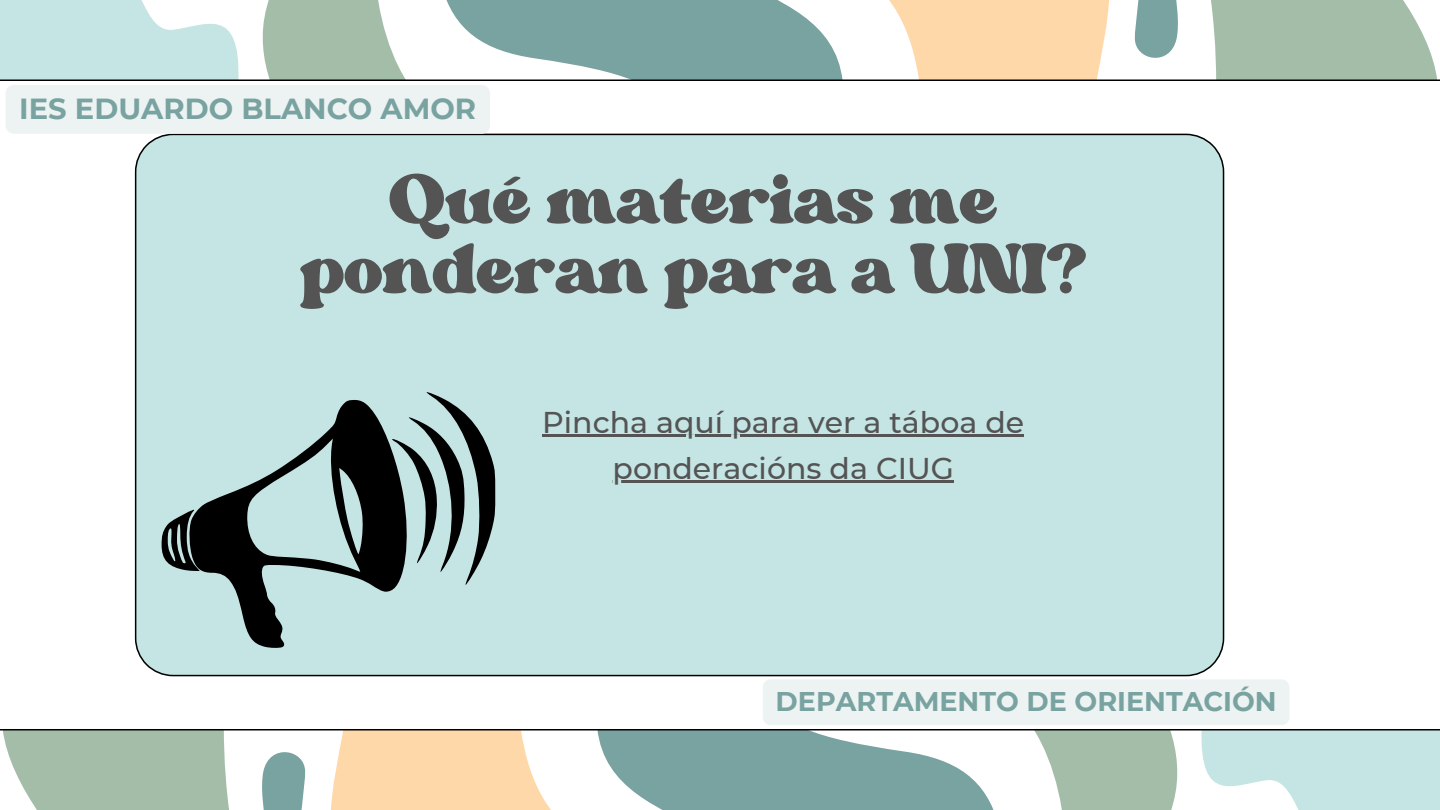
<style>
.page{position:relative;width:1440px;height:810px;background:#fff}
.page>*{position:absolute;margin:0;border:0;box-sizing:border-box;transform-origin:0 0}
.t1{font:100px "Margin";color:#545454}
.t2{font:500 30px "Montserrat";color:#545454}
.t3{font:700 29px "Montserrat";color:#79a3a0}
.t4{font:700 27px "Montserrat";color:#79a3a0}
</style>
<div class="page">
<svg style="left:1402px;top:0;width:38px;height:80px;fill:#a4bda8"></svg>
<svg style="left:1183px;top:0;width:219px;height:80px;background:#afc5b3"></svg>
<svg style="left:0;top:0;width:1183px;height:80px"></svg>
<hr style="left:0;top:80px;width:1440px;height:1px;background:#000">
<svg style="left:0;top:730px;width:38px;height:80px;fill:#a4bda8"></svg>
<svg style="left:38px;top:730px;width:219px;height:80px;background:#afc5b3"></svg>
<svg style="left:257px;top:730px;width:1183px;height:80px"></svg>
<hr style="left:0;top:729px;width:1440px;height:1px;background:#000">
<div style="left:135px;top:134px;width:1089px;height:542px;background:#c5e5e4"></div>
<svg style="left:162px;top:392px;width:333px;height:256px;background:#8ba2a1"></svg>
<hr style="left:542px;top:435px;width:482px;height:2px;background:#545454">
<hr style="left:613px;top:480px;width:341px;height:3px;background:#545454">
<div style="left:6px;top:85px;width:484px;height:49px;background:#edf3f3;border-radius:8px"></div>
<div style="left:763px;top:679px;width:526px;height:46px;background:#edf3f3"></div>
<p class="t3" style="left:19px;top:91px;width:458px">IES EDUARDO BLANCO AMOR</p>
<p class="t1" style="left:390px;top:152px;width:610px">Qué materias me</p>
<p class="t1" style="left:300px;top:222px;width:788px">ponderan para a UNI?</p>
<h2 class="t2" style="left:542px;top:404px;width:483px">Pincha aquí para ver a táboa de</h2>
<h1 class="t2" style="left:613px;top:450px;width:343px">ponderacións da CIUG</h1>
<p class="t4" style="left:776px;top:685px;width:503px">DEPARTAMENTO DE ORIENTACIÓN</p>
</div>
